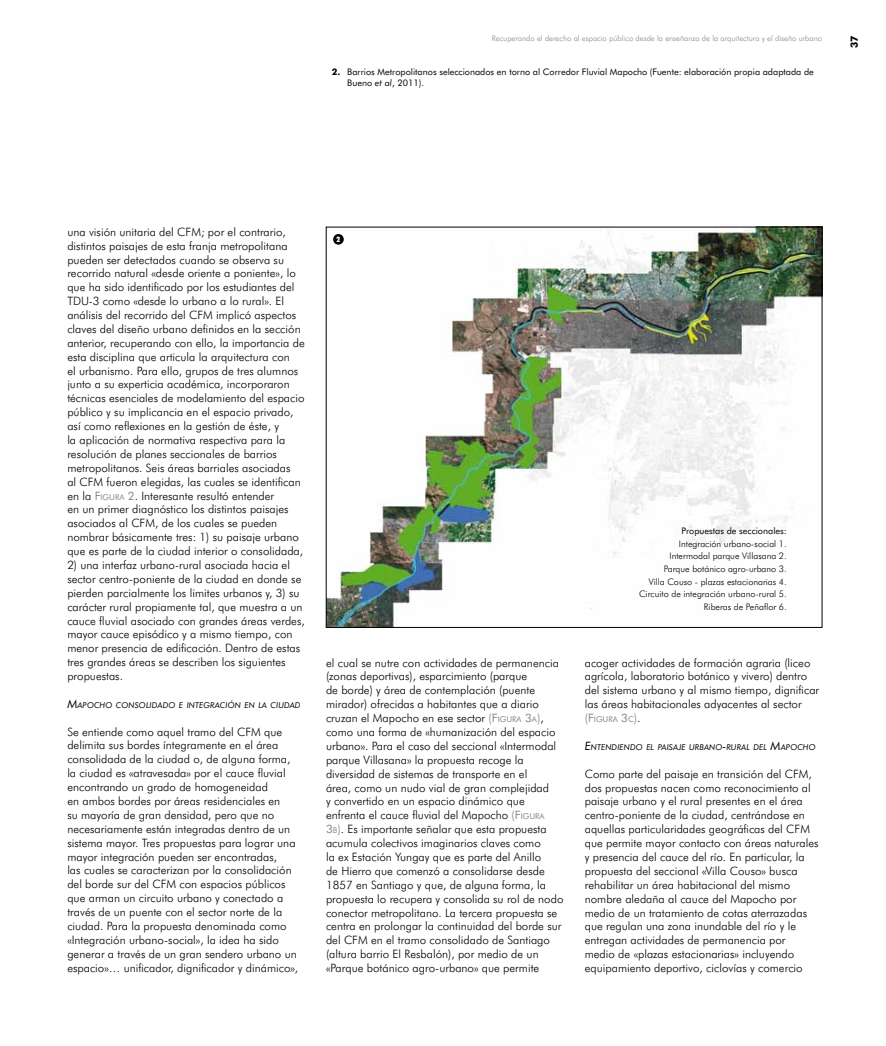
<style>
.page{position:relative;width:886px;height:1046px;background:#fff}
.page>*{position:absolute;margin:0;border:0;box-sizing:border-box;transform-origin:0 0}
.t1{font:300 11.5px/13.9px "Futura BT";color:#000}
.t2{font:700 10px "Futura BT";color:#000}
.t3{font:300 9px/12.6px "Futura BT";color:#000;text-align:right}
.t4{font:9px/10.9px "Futura BT";color:#000}
.t5{font:italic 8.12px "Futura BT";letter-spacing:.015em;color:#000}
.t6{font:8.12px "Futura BT";color:#87888a}
.t7{font:300 7.75px "Futura BT";color:#87888a}
.t8{font:900 condensed 7.5px "Futura BT";color:#fff}
.s1{font-weight:700}
.s2{font-style:italic}
.s3{font-weight:400;color:#87888a}
.s4{font-weight:400;font-size:8.12px;color:#87888a}
.s5{font-size:11.5px}
.s6{font-weight:300;font-size:11.5px;color:#000}
</style>
<div class="page">
<img style="left:328px;top:229px;width:492px;height:396px">
<div style="left:333px;top:234px;width:11px;height:10px;background:#000;border-radius:50%"></div>
<p class="t7" style="left:492px;top:34px;width:332px">Recuperando el derecho al espacio público desde la enseñanza de la arquitectura y el diseño urbano</p>
<p class="t4" style="left:347px;top:66px;width:468px;text-indent:-16px"><span class="s1">2.</span> Barrios Metropolitanos seleccionados en torno al Corredor Fluvial Mapocho (Fuente: elaboración propia adaptada de<br>Bueno <span class="s2">et al</span>, 2011).</p>
<p class="t2" style="left:848px;top:48px;width:14px;rotate:-90deg">37</p>
<p class="t1" style="left:67px;top:224px;width:239px">una visión unitaria del CFM; por el contrario, distintos paisajes de esta franja metropolitana pueden ser detectados cuando se observa su recorrido natural «desde oriente a poniente», lo que ha sido identificado por los estudiantes del TDU-3 como «desde lo urbano a lo rural». El análisis del recorrido del CFM implicó aspectos claves del diseño urbano definidos en la sección anterior, recuperando con ello, la importancia de esta disciplina que articula la arquitectura con<br>el urbanismo. Para ello, grupos de tres alumnos junto a su experticia académica, incorporaron técnicas esenciales de modelamiento del espacio público y su implicancia en el espacio privado, así como reflexiones en la gestión de éste, y<br>la aplicación de normativa respectiva para la resolución de planes seccionales de barrios metropolitanos. Seis áreas barriales asociadas<br>al CFM fueron elegidas, las cuales se identifican en la <span class="s3">F</span><span class="s4">IGURA</span> <span class="s3">2</span>. I nteresante resultó entender<br>en un primer diagnóstico los distintos paisajes asociados al CFM, de los cuales se pueden nombrar básicamente tres: 1) su paisaje urbano que es parte de la ciudad interior o consolidada,</p>
<p class="t1" style="left:67px;top:557px;width:239px">2) una interfaz urbano-rural asociada hacia el sector centro-poniente de la ciudad en donde se pierden parcialmente los limites urbanos y, 3) su carácter rural propiamente tal, que muestra a un cauce fluvial asociado con grandes áreas verdes, mayor cauce episódico y a mismo tiempo, con menor presencia de edificación. Dentro de estas tres grandes áreas se describen los siguientes propuestas.</p>
<p class="t5" style="left:67px;top:700px;width:235px"><span class="s5">M</span>APOCHO CONSOLIDADO E INTEGRACIÓN EN LA CIUDAD</p>
<p class="t1" style="left:67px;top:724px;width:232px">Se entiende como aquel tramo del CFM que delimita sus bordes íntegramente en el área consolidada de la ciudad o, de alguna forma, la ciudad es «atravesada» por el cauce fluvial encontrando un grado de homogeneidad<br>en ambos bordes por áreas residenciales en<br>su mayoría de gran densidad, pero que no necesariamente están integradas dentro de un sistema mayor. Tres propuestas para lograr una mayor integración pueden ser encontradas,<br>las cuales se caracterizan por la consolidación del borde sur del CFM con espacios públicos que arman un circuito urbano y conectado a través de un puente con el sector norte de la ciudad. Para la propuesta denominada como<br>«I ntegración urbano-social», la idea ha sido generar a través de un gran sendero urbano un espacio»… unificador, dignificador y dinámico»,</p>
<p class="t8" style="left:337px;top:235px;width:5px">2</p>
<p class="t4" style="left:682px;top:525px;width:107px">Propuestas de seccionales:</p>
<p class="t3" style="left:639px;top:537px;width:149px">I ntegración urbano-social 1.<br>I ntermodal parque Villasana 2.<br>Parque botánico agro-urbano 3.<br>Villa Couso - plazas estacionarias 4.<br>Circuito de integración urbano-rural 5.<br>Riberas de Peñaflor 6.</p>
<p class="t1" style="left:326px;top:655px;width:239px">el cual se nutre con actividades de permanencia (zonas deportivas), esparcimiento (parque<br>de borde) y área de contemplación (puente mirador) ofrecidas a habitantes que a diario cruzan el Mapocho en ese sector <span class="s3">(F</span><span class="s4">I GURA</span> <span class="s3">3</span><span class="s4">A</span><span class="s3">)</span>, como una forma de «humanización del espacio urbano». Para el caso del seccional «I ntermodal parque Villasana» la propuesta recoge la diversidad de sistemas de transporte en el<br>área, como un nudo vial de gran complejidad<br>y convertido en un espacio dinámico que enfrenta el cauce fluvial del Mapocho <span class="s3">(F</span><span class="s4">IGURA </span><span class="s3">3</span><span class="s4">B</span><span class="s3">)</span>. Es importante señalar que esta propuesta acumula colectivos imaginarios claves como<br>la ex Estación Yungay que es parte del Anillo<br>de Hierro que comenzó a consolidarse desde 1857 en Santiago y que, de alguna forma, la propuesta lo recupera y consolida su rol de nodo conector metropolitano. La tercera propuesta se centra en prolongar la continuidad del borde sur del CFM en el tramo consolidado de Santiago (altura barrio El Resbalón), por medio de un «Parque botánico agro-urbano» que permite</p>
<p class="t1" style="left:585px;top:655px;width:236px">acoger actividades de formación agraria (liceo agrícola, laboratorio botánico y vivero) dentro del sistema urbano y al mismo tiempo, dignificar las áreas habitacionales adyacentes al sector</p>
<p class="t6" style="left:585px;top:714px;width:57px"><span class="s5">(F</span>IGURA <span class="s5">3</span>C<span class="s5">)</span><span class="s6">.</span></p>
<p class="t5" style="left:585px;top:742px;width:232px"><span class="s5">E</span>NTENDIENDO EL PAISAJE URBANO<span class="s5">-</span>RURAL DEL <span class="s5">M</span>APOCHO</p>
<p class="t1" style="left:585px;top:766px;width:235px">Como parte del paisaje en transición del CFM, dos propuestas nacen como reconocimiento al paisaje urbano y el rural presentes en el área centro-poniente de la ciudad, centrándose en aquellas particularidades geográficas del CFM que permite mayor contacto con áreas naturales y presencia del cauce del río. En particular, la propuesta del seccional «Villa Couso» busca rehabilitar un área habitacional del mismo nombre aledaña al cauce del Mapocho por medio de un tratamiento de cotas aterrazadas que regulan una zona inundable del río y le entregan actividades de permanencia por medio de «plazas estacionarias» incluyendo equipamiento deportivo, ciclovías y comercio</p>
</div>
